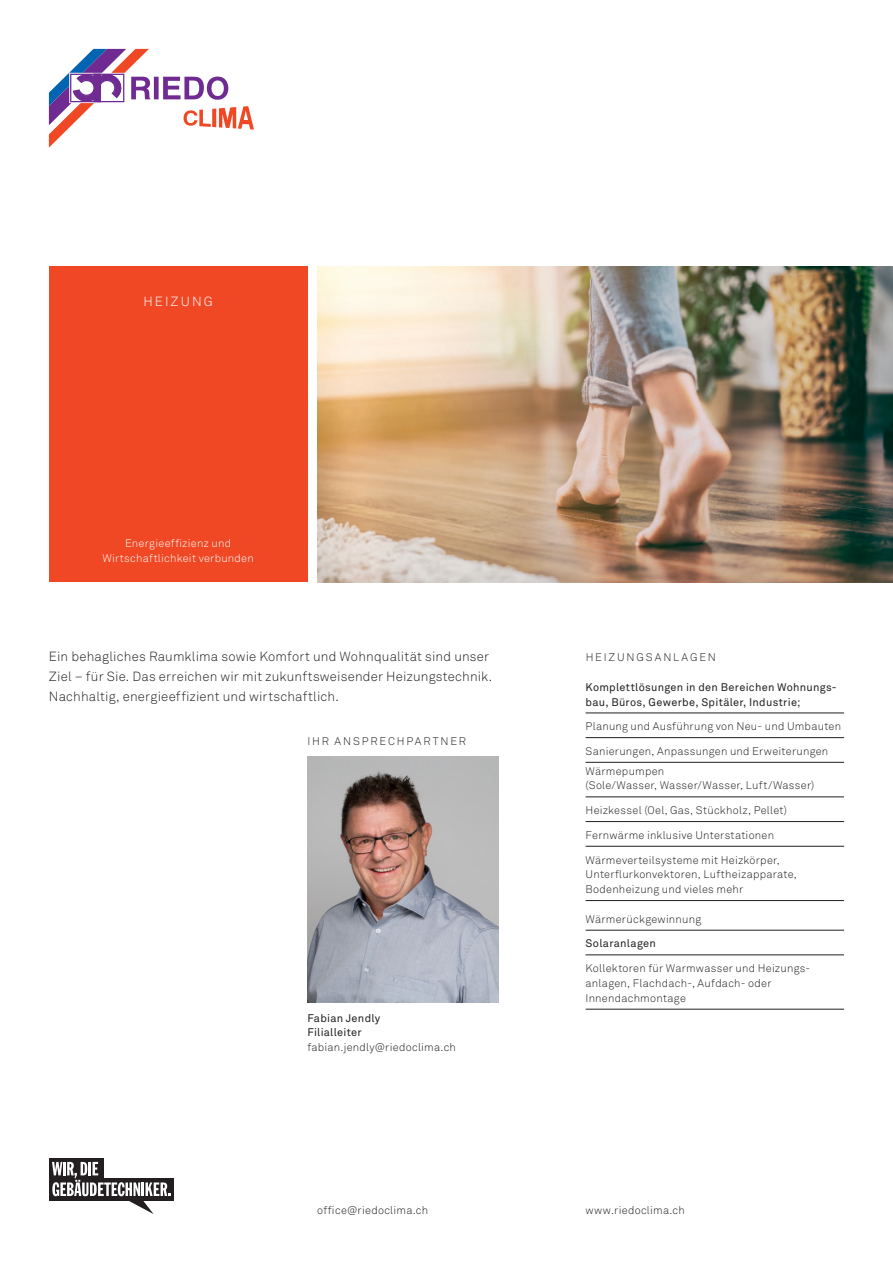
<style>
.page{position:relative;width:893px;height:1263px;background:#fff}
.page>*{position:absolute;margin:0;border:0;box-sizing:border-box;transform-origin:0 0}
.t1{font:300 13.2px/19.8px "Akkurat Std";letter-spacing:.015em;color:#231f20}
.t2{font:300 13.2px "Akkurat Std";letter-spacing:.155em;color:#fff}
.Underline-Thin{font:300 10.95px/14.9px "Akkurat Std";letter-spacing:.025em;color:#231f20}
.Underline-Bold{font:10.95px/14.9px "Akkurat Std";letter-spacing:.025em;color:#231f20}
.t3{font:300 10.95px "Akkurat Std";letter-spacing:.025em;color:#fff}
.Versal{font:300 10.95px "Akkurat Std";letter-spacing:.165em;color:#231f20}
.Underline-Thin-2{font:300 10.95px "Akkurat Std";letter-spacing:.165em;color:#231f20}
</style>
<div class="page">
<hr style="left:586px;top:713px;width:258px;height:1px;background:#231f20">
<hr style="left:586px;top:954px;width:258px;height:1px;background:#231f20">
<hr style="left:586px;top:737px;width:258px;height:1px;background:#231f20">
<hr style="left:586px;top:762px;width:258px;height:1px;background:#231f20">
<hr style="left:586px;top:797px;width:258px;height:1px;background:#231f20">
<hr style="left:586px;top:821px;width:258px;height:1px;background:#231f20">
<hr style="left:586px;top:846px;width:258px;height:1px;background:#231f20">
<hr style="left:586px;top:930px;width:258px;height:1px;background:#231f20">
<hr style="left:586px;top:900px;width:258px;height:1px;background:#231f20">
<hr style="left:586px;top:1009px;width:258px;height:1px;background:#231f20">
<svg style="left:49px;top:49px;width:205px;height:99px"></svg>
<div style="left:49px;top:266px;width:258px;height:316px;background:#f04824"></div>
<img style="left:317px;top:266px;width:576px;height:316px">
<div style="left:49px;top:1158px;width:54px;height:22px;background:#231f20"></div>
<div style="left:49px;top:1178px;width:124px;height:22px;background:#231f20"></div>
<svg style="left:52px;top:1162px;width:118px;height:52px"></svg>
<img style="left:307px;top:757px;width:192px;height:246px">
<p class="t2" style="left:144px;top:293px;width:71px">HEIZUNG</p>
<p class="t3" style="left:125px;top:537px;width:108px">Energieeffizienz und</p>
<p class="t3" style="left:102px;top:552px;width:153px">Wirtschaftlichkeit verbunden</p>
<p class="t1" style="left:49px;top:647px;width:445px">Ein behagliches Raumklima sowie Komfort und Wohnqualität sind unser<br>Ziel – für Sie. Das erreichen wir mit zukunftsweisender Heizungstechnik.<br>Nachhaltig, energieeffizient und wirtschaftlich.</p>
<p class="Versal" style="left:307px;top:735px;width:160px">IHR ANSPRECHPARTNER</p>
<p class="Underline-Bold" style="left:307px;top:1010px;width:74px">Fabian Jendly</p>
<p class="Underline-Bold" style="left:307px;top:1025px;width:56px">Filialleiter</p>
<p class="Underline-Thin" style="left:307px;top:1040px;width:150px">fabian.jendly@riedoclima.ch</p>
<p class="Underline-Thin-2" style="left:586px;top:651px;width:132px">HEIZUNGSANLAGEN</p>
<p class="Underline-Bold" style="left:586px;top:679px;width:253px">Komplettlösungen in den Bereichen Wohnungs&shy;bau, Büros, Gewerbe, Spitäler, Industrie;</p>
<p class="Underline-Thin" style="left:586px;top:719px;width:257px">Planung und Ausführung von Neu- und Umbauten</p>
<p class="Underline-Thin" style="left:586px;top:744px;width:244px">Sanierungen, Anpassungen und Erweiterungen</p>
<p class="Underline-Thin" style="left:586px;top:763px;width:230px">Wärmepumpen<br>(Sole/Wasser, Wasser/Wasser, Luft/Wasser)</p>
<p class="Underline-Thin" style="left:586px;top:803px;width:203px">Heizkessel (Oel, Gas, Stückholz, Pellet)</p>
<p class="Underline-Thin" style="left:586px;top:827px;width:190px">Fernwärme inklusive Unterstationen</p>
<p class="Underline-Thin" style="left:586px;top:852px;width:213px">Wärmeverteilsysteme mit Heizkörper,<br>Unterflurkonvektoren, Luftheizapparate,<br>Bodenheizung und vieles mehr</p>
<p class="Underline-Thin" style="left:586px;top:911px;width:117px">Wärmerückgewinnung</p>
<p class="Underline-Bold" style="left:586px;top:936px;width:72px">Solaranlagen</p>
<p class="Underline-Thin" style="left:586px;top:961px;width:226px">Kollektoren für Warmwasser und Heizungs&shy;anlagen, Flachdach-, Aufdach- oder<br>Innendachmontage</p>
<p class="Underline-Thin" style="left:317px;top:1203px;width:112px">office@riedoclima.ch</p>
<p class="Underline-Thin" style="left:586px;top:1203px;width:101px">www.riedoclima.ch</p>
</div>
